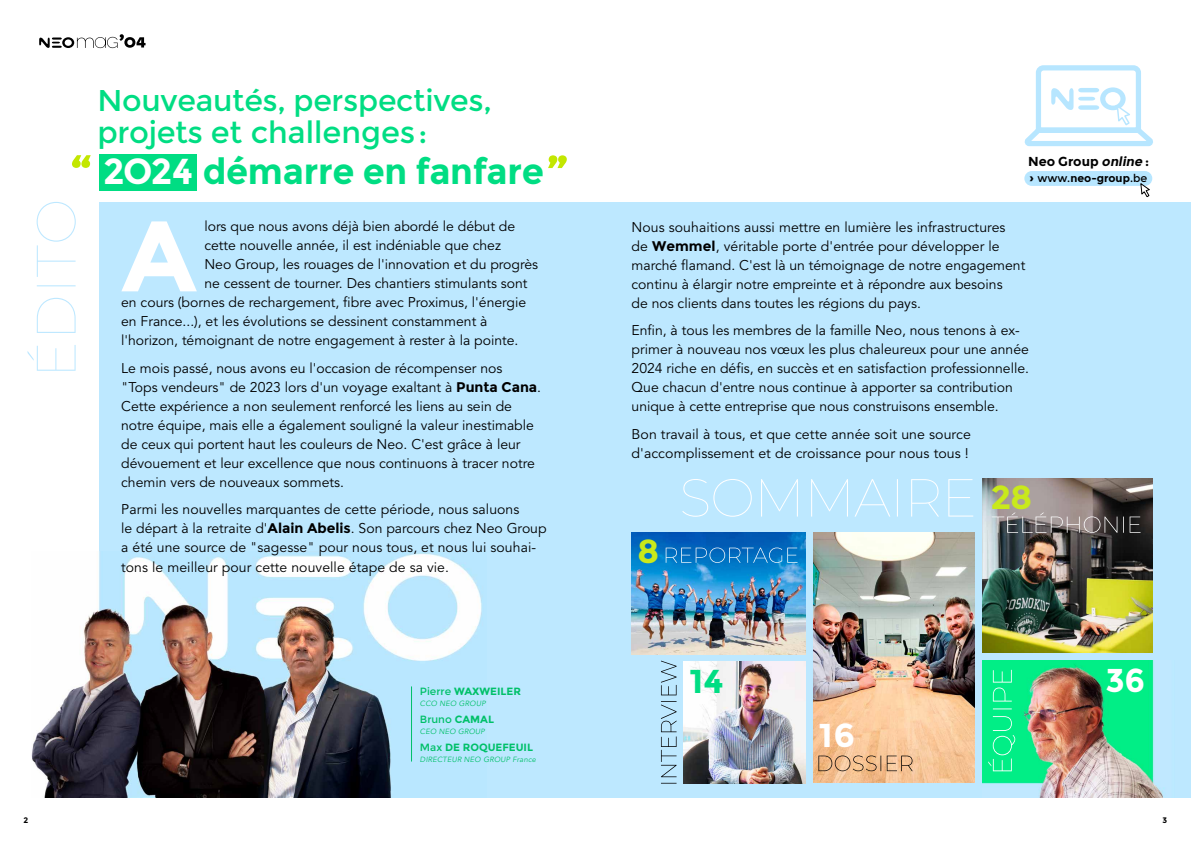
<style>
.page{position:relative;width:1191px;height:851px;background:#fff}
.page>*{position:absolute;margin:0;border:0;box-sizing:border-box;transform-origin:0 0}
.t1{font:700 100px "Montserrat";color:#fff}
.t2{font:700 36px "Montserrat";letter-spacing:-.005em;color:#00dd83}
.t3{font:700 33.1px "Montserrat";color:#c9e91b;scale:1.05 1}
.t4{font:700 33.1px "Montserrat";color:#00dd83;scale:1.05 1}
.t5{font:700 33.1px "Montserrat";color:#fff;scale:1.05 1}
.t6{font:700 33px "Montserrat";color:#fff}
.t7{font:30.5px "Montserrat";color:#00dd83}
.t8{font:30px "Montserrat";letter-spacing:-.01em;color:#00dd83}
.t9{font:14px/19px "Avenir LT Std";color:#000}
.t10{font:700 13px "Montserrat";color:#000}
.t11{font:700 11px "Montserrat";color:#000}
.t12{font:700 10.5px "Montserrat";color:#00c069}
.t13{font:10.5px "Montserrat";color:#00c069}
.t14{font:700 8px "Montserrat";color:#000}
.t15{font:italic 7.5px "Avenir LT Std";letter-spacing:.025em;color:#00c069}
.s1{font-size:50px;color:#c3e700}
.s2{color:#fff}
.s3{font-family:"Montserrat";font-weight:700}
.s4{font-weight:400}
.s5{font-weight:700}
.s6{font-style:italic}
.s7{font-size:13.2px}
</style>
<div class="page">
<div style="left:99px;top:202px;width:1092px;height:595px;background:#bde8ff"></div>
<img style="left:631px;top:532px;width:174px;height:122px">
<svg style="left:665px;top:547px;width:132px;height:15px;background:#1e7ec7"></svg>
<img style="left:982px;top:660px;width:181px;height:137px">
<svg style="left:28px;top:202px;width:48px;height:169px"></svg>
<img style="left:683px;top:661px;width:122px;height:122px">
<svg style="left:682px;top:479px;width:291px;height:37px"></svg>
<svg style="left:661px;top:660px;width:15px;height:123px"></svg>
<img style="left:813px;top:532px;width:161px;height:250px">
<svg style="left:39px;top:34px;width:106px;height:14px"></svg>
<svg style="left:988px;top:669px;width:27px;height:102px;background:#18ef90"></svg>
<img style="left:31px;top:551px;width:452px;height:246px">
<hr style="left:411px;top:686px;width:1px;height:75px;background:#00c069">
<img style="left:982px;top:478px;width:170px;height:174px">
<svg style="left:991px;top:512px;width:149px;height:20px;background:#746f70"></svg>
<svg style="left:818px;top:755px;width:94px;height:16px;background:#d6a87e"></svg>
<div style="left:1024px;top:171px;width:128px;height:15px;background:#b7e6ff;border-radius:7px"></div>
<svg style="left:1140px;top:183px;width:10px;height:15px"></svg>
<svg style="left:1024px;top:65px;width:129px;height:82px"></svg>
<div style="left:99px;top:154px;width:98px;height:36px;background:#00dd83"></div>
<h3 class="t8" style="left:97px;top:83px;width:396px">Nouveautés, perspectives,</h3>
<h3 class="t7" style="left:97px;top:115px;width:332px">projets et challenges:</h3>
<h2 class="t2" style="left:70px;top:150px;width:500px"><span class="s1">‘‘</span> <span class="s2">2O24</span> démarre en fanfare<span class="s1">’’</span></h2>
<p class="t9" style="left:204px;top:217px;width:312px">lors que nous avons déjà bien abordé le début de</p>
<p class="t9" style="left:204px;top:236px;width:298px">cette nouvelle année, il est indéniable que chez</p>
<p class="t9" style="left:204px;top:255px;width:335px">Neo Group, les rouages de l'innovation et du progrès</p>
<p class="t9" style="left:204px;top:274px;width:325px">ne cessent de tourner. Des chantiers stimulants sont</p>
<p class="t9" style="left:121px;top:293px;width:406px">en cours (bornes de rechargement, fibre avec Proximus, l'énergie</p>
<p class="t9" style="left:121px;top:312px;width:368px">en France...), et les évolutions se dessinent constamment à</p>
<p class="t9" style="left:121px;top:331px;width:399px">l'horizon, témoignant de notre engagement à rester à la pointe.</p>
<p class="t9" style="left:121px;top:358px;width:421px">Le mois passé, nous avons eu l'occasion de récompenser nos "Tops vendeurs" de 2023 lors d'un voyage exaltant à <span class="s3">Punta Cana</span>.<br>Cette expérience a non seulement renforcé les liens au sein de notre équipe, mais elle a également souligné la valeur inestimable de ceux qui portent haut les couleurs de Neo. C'est grâce à leur dévouement et leur excellence que nous continuons à tracer notre chemin vers de nouveaux sommets.</p>
<p class="t9" style="left:121px;top:500px;width:427px;line-height:19.3px">Parmi les nouvelles marquantes de cette période, nous saluons<br>le départ à la retraite d'<span class="s3">Alain Abelis</span>. Son parcours chez Neo Group a été une source de "sagesse" pour nous tous, et nous lui souhai&shy;tons le meilleur pour cette nouvelle étape de sa vie.</p>
<h1 class="t1" style="left:122px;top:196px;width:76px">A</h1>
<p class="t12" style="left:420px;top:684px;width:103px"><span class="s4">Pierre</span> WAXWEILER</p>
<p class="t15" style="left:420px;top:698px;width:67px">CCO NEO GROUP</p>
<p class="t13" style="left:420px;top:712px;width:76px">Bruno <span class="s5">CAMAL</span></p>
<p class="t15" style="left:420px;top:726px;width:66px">CEO NEO GROUP</p>
<p class="t12" style="left:420px;top:740px;width:115px"><span class="s4">Max</span> DE ROQUEFEUIL</p>
<p class="t15" style="left:420px;top:754px;width:118px">DIRECTEUR NEO GROUP France</p>
<p class="t10" style="left:1028px;top:153px;width:122px">Neo Group <span class="s6">online</span> :</p>
<p class="t11" style="left:1029px;top:172px;width:120px"><span class="s7">›</span> <span class="s4">www.</span>neo-group<span class="s4">.be</span></p>
<p class="t9" style="left:631px;top:218px;width:395px">Nous souhaitions aussi mettre en lumière les infrastructures de <span class="s3">Wemmel</span>, véritable porte d'entrée pour développer le marché flamand. C'est là un témoignage de notre engagement continu à élargir notre empreinte et à répondre aux besoins<br>de nos clients dans toutes les régions du pays.</p>
<p class="t9" style="left:631px;top:321px;width:399px">Enfin, à tous les membres de la famille Neo, nous tenons à ex&shy;primer à nouveau nos vœux les plus chaleureux pour une année 2024 riche en défis, en succès et en satisfaction professionnelle.<br>Que chacun d'entre nous continue à apporter sa contribution unique à cette entreprise que nous construisons ensemble.</p>
<p class="t9" style="left:631px;top:425px;width:341px">Bon travail à tous, et que cette année soit une source d'accomplissement et de croissance pour nous tous !</p>
<h3 class="t3" style="left:637px;top:532px;width:23px">8</h3>
<h3 class="t4" style="left:689px;top:661px;width:34px">14</h3>
<h3 class="t5" style="left:818px;top:715px;width:36px">16</h3>
<h3 class="t3" style="left:990px;top:477px;width:41px">28</h3>
<h3 class="t6" style="left:1105px;top:661px;width:41px">36</h3>
<p class="t14" style="left:24px;top:814px;width:6px">2</p>
<p class="t14" style="left:1162px;top:814px;width:6px">3</p>
</div>
